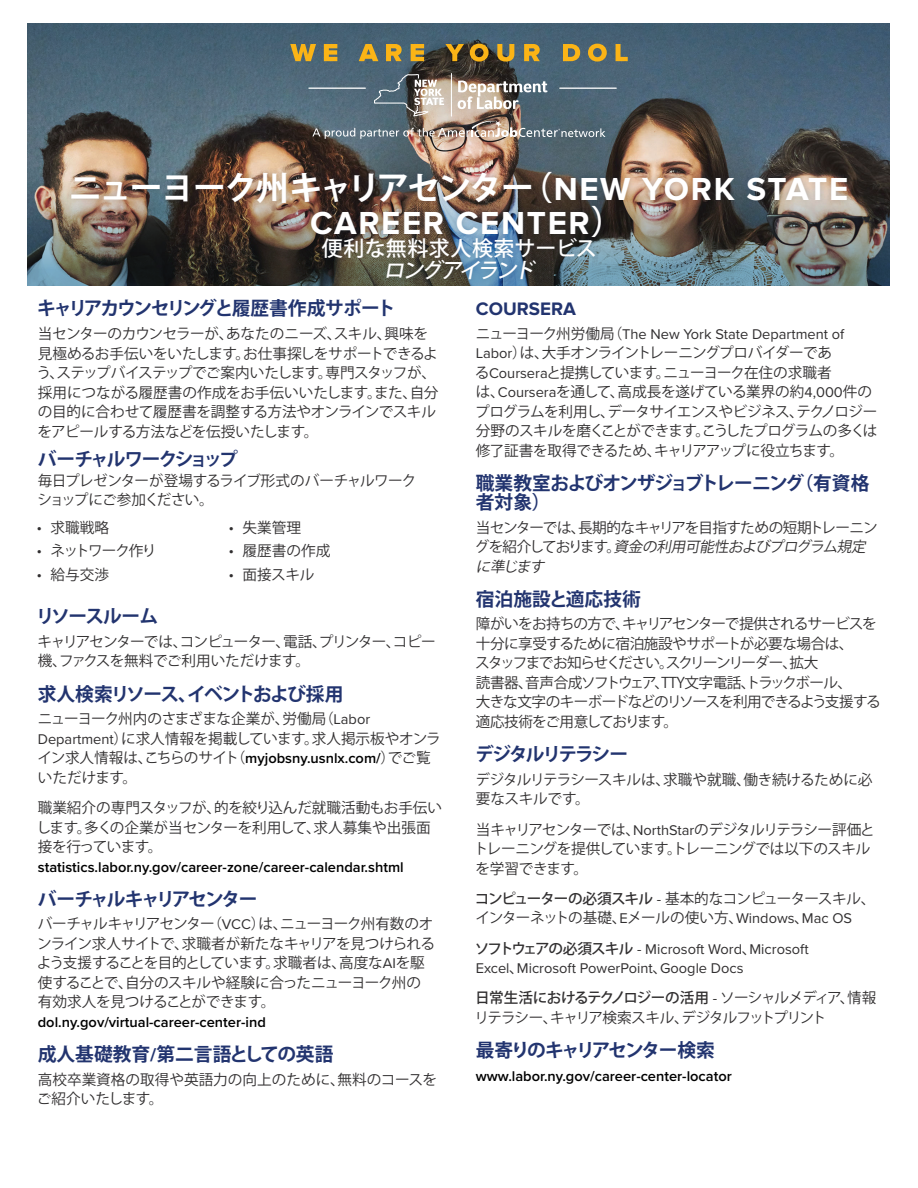
<style>
.page{position:relative;width:918px;height:1188px;background:#fff}
.page>*{position:absolute;margin:0;border:0;box-sizing:border-box;transform-origin:0 0}
.t1{font:700 33px "Koz Go Pro";letter-spacing:-.06em;color:#fff}
.t2{font:700 33px "Proxima Nova";letter-spacing:.05em;color:#fff}
.t3{font:500 21px "Koz Go Pro";letter-spacing:.02em;color:#fff}
.t4{font:italic 500 21px "Koz Go Pro";color:#fff}
.t5{font:700 18.75px "Koz Go Pro";letter-spacing:-.11em;color:#22346f}
.t6{font:700 18.75px/18.9px "Koz Go Pro";letter-spacing:-.055em;color:#22346f}
.t7{font:700 18.75px "Koz Go Pro";color:#22346f}
.t8{font:700 18.75px "Koz Go Pro";letter-spacing:-.08em;color:#22346f}
.t9{font:700 18.75px "Koz Go Pro";letter-spacing:-.115em;color:#22346f}
.t10{font:700 18.75px "Koz Go Pro";letter-spacing:-.12em;color:#22346f}
.t11{font:700 18.75px "Proxima Nova";color:#22346f}
.t12{font:14.7px/19.5px "Koz Go Pro";letter-spacing:-.04em;color:#312f30}
.t13{font:14.7px/19.5px "Koz Go Pro";letter-spacing:-.02em;color:#312f30}
.t14{font:14.7px/19.5px "Koz Go Pro";letter-spacing:-.06em;color:#312f30}
.t15{font:600 14.7px "Proxima Nova";color:#000}
.t16{font:14.7px/19.5px "Proxima Nova";color:#312f30}
.t17{font:14.7px/19.5px "Koz Go Pro";letter-spacing:-.08em;color:#312f30}
.t18{font:14.7px/19.5px "Koz Go Pro";color:#312f30}
.t19{font:14.7px "Koz Go Pro";letter-spacing:-.09em;color:#312f30}
.s1{font-family:"Proxima Nova"}
.s2{font-family:"Koz Go Pro"}
.s3{font-family:"Proxima Nova";font-weight:600;color:#000}
.s4{font-style:italic}
.s5{font-weight:500}
.s6{font-family:"Koz Go Pro";font-weight:500}
</style>
<div class="page">
<img style="left:27px;top:154px;width:863px;height:25px">
<svg style="left:27px;top:24px;width:863px;height:130px;background:#4e606d"></svg>
<img style="left:27px;top:179px;width:863px;height:107px">
<hr style="left:559px;top:88px;width:58px;height:1px;background:#fff">
<hr style="left:308px;top:88px;width:58px;height:1px;background:#fff">
<svg style="left:290px;top:44px;width:26px;height:17px"></svg>
<svg style="left:324px;top:44px;width:13px;height:17px"></svg>
<svg style="left:359px;top:44px;width:19px;height:17px"></svg>
<svg style="left:386px;top:44px;width:16px;height:17px"></svg>
<svg style="left:411px;top:44px;width:13px;height:17px"></svg>
<svg style="left:445px;top:44px;width:19px;height:17px"></svg>
<svg style="left:470px;top:44px;width:19px;height:18px"></svg>
<svg style="left:497px;top:44px;width:17px;height:18px"></svg>
<svg style="left:524px;top:44px;width:16px;height:17px"></svg>
<svg style="left:563px;top:44px;width:17px;height:17px"></svg>
<svg style="left:588px;top:44px;width:19px;height:18px"></svg>
<svg style="left:616px;top:44px;width:12px;height:17px"></svg>
<hr style="left:451px;top:73px;width:1px;height:44px;background:#fff">
<img style="left:312px;top:74px;width:294px;height:65px">
<div style="left:66px;top:165px;width:787px;height:120px;background:#002953;opacity:.2"></div>
<h1 class="t1" style="left:69px;top:166px;width:781px">ニューヨーク州キャリアセンター（<span class="s1">NEW YORK STATE</span></h1>
<h1 class="t2" style="left:310px;top:204px;width:315px">CAREER CENTER<span class="s2">）</span></h1>
<h2 class="t3" style="left:322px;top:235px;width:276px">便利な無料求人検索サービス</h2>
<h2 class="t4" style="left:383px;top:257px;width:158px">ロングアイランド</h2>
<p class="t5" style="left:37px;top:296px;width:360px">キャリアカウンセリングと履歴書作成サポート</p>
<p class="t13" style="left:36px;top:324px;width:404px">当センターのカウンセラーが、あなたのニーズ、スキル、興味を見極めるお手伝いをいたします。お仕事探しをサポートできるよう、ステップバイステップでご案内いたします。専門スタッフが、採用につながる履歴書の作成をお手伝いいたします。また、自分の目的に合わせて履歴書を調整する方法やオンラインでスキルをアピールする方法などを伝授いたします。</p>
<p class="t5" style="left:38px;top:447px;width:202px">バーチャルワークショップ</p>
<p class="t12" style="left:37px;top:471px;width:380px">毎日プレゼンターが登場するライブ形式のバーチャルワークショップにご参加ください。</p>
<p class="t12" style="left:37px;top:518px;width:73px">• 求職戦略</p>
<p class="t19" style="left:37px;top:542px;width:121px">• ネットワーク作り</p>
<p class="t12" style="left:37px;top:565px;width:73px">• 給与交渉</p>
<p class="t12" style="left:229px;top:518px;width:73px">• 失業管理</p>
<p class="t12" style="left:229px;top:542px;width:103px">• 履歴書の作成</p>
<p class="t12" style="left:229px;top:565px;width:87px">• 面接スキル</p>
<p class="t8" style="left:36px;top:604px;width:124px">リソースルーム</p>
<p class="t14" style="left:38px;top:632px;width:400px">キャリアセンターでは、コンピューター、電話、プリンター、コピー機、ファクスを無料でご利用いただけます。</p>
<p class="t8" style="left:38px;top:682px;width:307px">求人検索リソース、イベントおよび採用</p>
<p class="t13" style="left:38px;top:710px;width:405px">ニューヨーク州内のさまざまな企業が、労働局（<span class="s1">Labor<br>Department</span>）に求人情報を掲載しています。求人掲示板やオンライン求人情報は、こちらのサイト（<span class="s3">myjobsny.usnlx.com/</span>）でご覧いただけます。</p>
<p class="t13" style="left:36px;top:798px;width:407px">職業紹介の専門スタッフが、的を絞り込んだ就職活動もお手伝いします。多くの企業が当センターを利用して、求人募集や出張面接を行っています。</p>
<p class="t15" style="left:38px;top:856px;width:367px">statistics.labor.ny.gov/career-zone/career-calendar.shtml</p>
<p class="t9" style="left:38px;top:887px;width:221px">バーチャルキャリアセンター</p>
<p class="t12" style="left:37px;top:915px;width:400px">バーチャルキャリアセンター（<span class="s1">VCC</span>）は、ニューヨーク州有数のオンライン求人サイトで、求職者が新たなキャリアを見つけられるよう支援することを目的としています。求職者は、高度な<span class="s1">AI</span>を駆使することで、自分のスキルや経験に合ったニューヨーク州の有効求人を見つけることができます。</p>
<p class="t15" style="left:38px;top:1011px;width:230px">dol.ny.gov/virtual-career-center-ind</p>
<p class="t7" style="left:38px;top:1042px;width:297px">成人基礎教育<span class="s1">/</span>第二言語としての英語</p>
<p class="t18" style="left:37px;top:1070px;width:402px">高校卒業資格の取得や英語力の向上のために、無料のコースをご紹介いたします。</p>
<p class="t11" style="left:476px;top:298px;width:102px">COURSERA</p>
<p class="t16" style="left:476px;top:324px;width:370px"><span class="s2">ニューヨーク州労働局（</span>The New York State Department of</p>
<p class="t12" style="left:475px;top:344px;width:404px"><span class="s1">Labor</span>）は、大手オンライントレーニングプロバイダーである<span class="s1">Coursera</span>と提携しています。ニューヨーク在住の求職者<br>は、<span class="s1">Coursera</span>を通して、高成長を遂げている業界の約<span class="s1">4,000</span>件のプログラムを利用し、データサイエンスやビジネス、テクノロジー分野のスキルを磨くことができます。こうしたプログラムの多くは修了証書を取得できるため、キャリアアップに役立ちます。</p>
<p class="t6" style="left:476px;top:475px;width:395px">職業教室およびオンザジョブトレーニング（有資格者対象）</p>
<p class="t12" style="left:475px;top:518px;width:404px">当センターでは、長期的なキャリアを目指すための短期トレーニングを紹介しております。<span class="s4">資金の利用可能性およびプログラム規定に準じます</span></p>
<p class="t7" style="left:476px;top:587px;width:166px">宿泊施設と適応技術</p>
<p class="t14" style="left:475px;top:615px;width:407px">障がいをお持ちの方で、キャリアセンターで提供されるサービスを十分に享受するために宿泊施設やサポートが必要な場合は、<br>スタッフまでお知らせください。スクリーンリーダー、拡大<br>読書器、音声合成ソフトウェア、TTY文字電話、トラックボール、<br>大きな文字のキーボードなどのリソースを利用できるよう支援する適応技術をご用意しております。</p>
<p class="t9" style="left:475px;top:742px;width:154px">デジタルリテラシー</p>
<p class="t12" style="left:476px;top:770px;width:398px">デジタルリテラシースキルは、求職や就職、働き続けるために必要なスキルです。</p>
<p class="t12" style="left:474px;top:820px;width:402px">当キャリアセンターでは、<span class="s1">NorthStar</span>のデジタルリテラシー評価とトレーニングを提供しています。トレーニングでは以下のスキルを学習できます。</p>
<p class="t12" style="left:475px;top:889px;width:402px"><span class="s5">コンピューターの必須スキル</span> <span class="s1">-</span> 基本的なコンピュータースキル、インターネットの基礎、<span class="s1">E</span>メールの使い方、<span class="s1">Windows</span>、<span class="s1">Mac OS</span></p>
<p class="t16" style="left:475px;top:938px;width:335px"><span class="s6">ソフトウェアの必須スキル</span> - Microsoft Word<span class="s2">、</span>Microsoft<br>Excel<span class="s2">、</span>Microsoft PowerPoint<span class="s2">、</span>Google Docs</p>
<p class="t17" style="left:475px;top:989px;width:403px"><span class="s5">日常生活におけるテクノロジーの活用</span> <span class="s1">-</span> ソーシャルメディア、情報リテラシー、キャリア検索スキル、デジタルフットプリント</p>
<p class="t10" style="left:476px;top:1038px;width:241px">最寄りのキャリアセンター検索</p>
<p class="t15" style="left:476px;top:1065px;width:257px">www.labor.ny.gov/career-center-locator</p>
</div>
